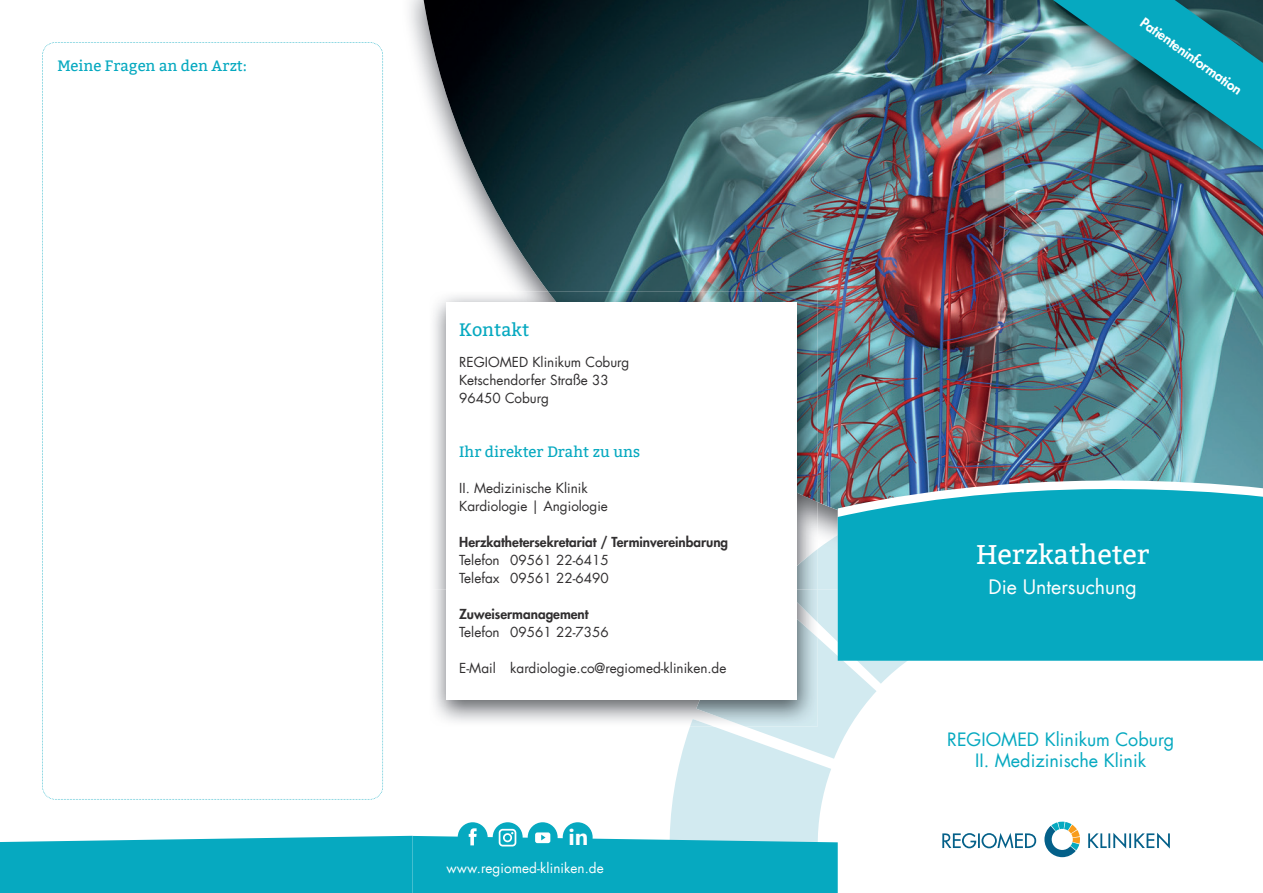
<style>
.page{position:relative;width:1263px;height:893px;background:#fff}
.page>*{position:absolute;margin:0;border:0;box-sizing:border-box;transform-origin:0 0}
.t1{font:27px "Bitter";color:#fff}
.t2{font:700 22.35px "Ebrima";color:#fff}
.t3{font:19.5px "Futura Com";color:#fff}
.t4{font:18px/21.6px "Futura Com";color:#06a9c0;text-align:center}
.t5{font:18px "Bitter";color:#06a9c0}
.t6{font:15px "Bitter";color:#06a9c0}
.t7{font:13.5px/18px "Futura Com";color:#312f30}
.t8{font:800 13.5px "Futura Com";color:#312f30}
.t9{font:13.5px "Futura Com";letter-spacing:.005em;color:#fff}
.t10{font:800 13.5px "Futura Com";color:#fff}
</style>
<div class="page">
<img style="left:0;top:0;width:1263px;height:893px">
<div style="left:563px;top:822px;width:30px;height:30px;background:#06a9c0;border-radius:50%"></div>
<p class="t6" style="left:57px;top:57px;width:191px">Meine Fragen an den Arzt:</p>
<h3 class="t5" style="left:459px;top:319px;width:71px">Kontakt</h3>
<p class="t7" style="left:459px;top:352px;width:172px">REGIOMED Klinikum Coburg<br>Ketschendorfer Straße 33<br>96450 Coburg</p>
<p class="t6" style="left:459px;top:442px;width:182px">Ihr direkter Draht zu uns</p>
<p class="t7" style="left:459px;top:478px;width:150px">II. Medizinische Klinik<br>Kardiologie | Angiologie</p>
<p class="t8" style="left:459px;top:531px;width:270px">Herzkathetersekretariat / Terminvereinbarung</p>
<p class="t7" style="left:459px;top:550px;width:151px">Telefon 09561 22-6415<br>Telefax 09561 22-6490</p>
<p class="t8" style="left:459px;top:603px;width:131px">Zuweisermanagement</p>
<p class="t7" style="left:459px;top:622px;width:151px">Telefon 09561 22-7356</p>
<p class="t7" style="left:459px;top:658px;width:269px">E-Mail kardiologie.co@regiomed-kliniken.de</p>
<h2 class="t2" style="left:568px;top:820px;width:21px">in</h2>
<p class="t9" style="left:446px;top:859px;width:159px">www.regiomed-kliniken.de</p>
<p class="t10" style="left:1148px;top:12px;width:122px;rotate:36deg">Patienteninformation</p>
<h1 class="t1" style="left:976px;top:539px;width:175px">Herzkatheter</h1>
<h3 class="t3" style="left:988px;top:574px;width:150px">Die Untersuchung</h3>
<h3 class="t4" style="left:947px;top:728px;width:228px">REGIOMED Klinikum Coburg<br>II. Medizinische Klinik</h3>
</div>
